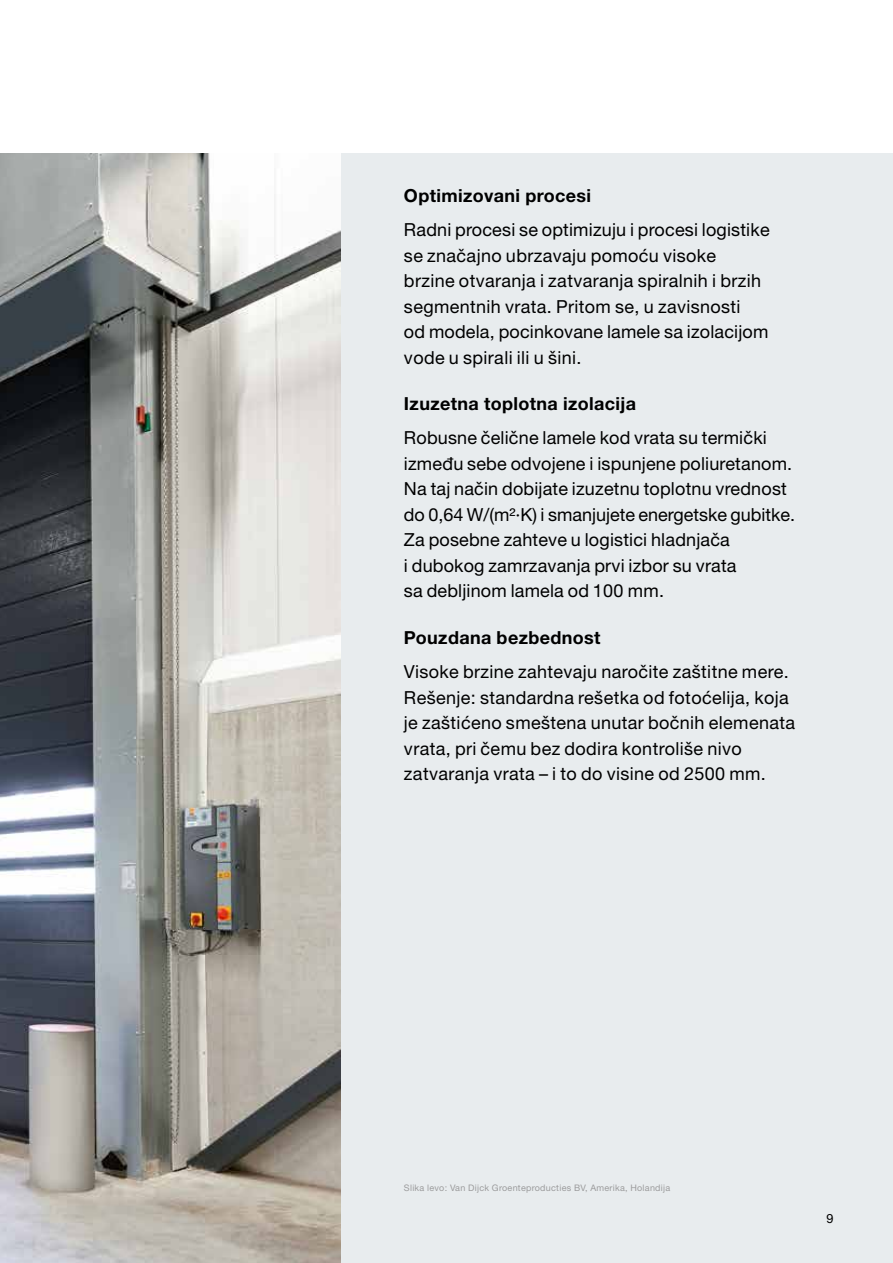
<style>
.page{position:relative;width:893px;height:1263px;background:#fff}
.page>*{position:absolute;margin:0;border:0;box-sizing:border-box;transform-origin:0 0}
.t1{font:18px/25.5px "Hoermann Helvetica Neue Rm";letter-spacing:.01em;color:#000}
.t2{font:700 18px "Hoermann Helvetica Neue";letter-spacing:.02em;color:#000}
.t3{font:12.75px "Hoermann Helvetica Neue Rm";color:#000}
.t4{font:9px "Hoermann Helvetica Neue Rm";letter-spacing:.03em;color:#9c9c9d}
</style>
<div class="page">
<div style="left:0;top:153px;width:893px;height:1110px;background:#e8ecee"></div>
<img style="left:0;top:153px;width:340px;height:1110px">
<p class="t2" style="left:404px;top:183px;width:189px">Optimizovani procesi</p>
<p class="t1" style="left:404px;top:216px;width:367px">Radni procesi se optimizuju i procesi logistike se značajno ubrzavaju pomoću visoke brzine otvaranja i zatvaranja spiralnih i brzih segmentnih vrata. Pritom se, u zavisnosti<br>od modela, pocinkovane lamele sa izolacijom vode u spirali ili u šini.</p>
<p class="t2" style="left:404px;top:391px;width:234px">Izuzetna toplotna izolacija</p>
<p class="t1" style="left:404px;top:424px;width:393px">Robusne čelične lamele kod vrata su termički između sebe odvojene i ispunjene poliuretanom.<br>Na taj način dobijate izuzetnu toplotnu vrednost do 0,64 W/(m²·K) i smanjujete energetske gubitke.<br>Za posebne zahteve u logistici hladnjača<br>i dubokog zamrzavanja prvi izbor su vrata<br>sa debljinom lamela od 100 mm.</p>
<p class="t2" style="left:404px;top:625px;width:198px">Pouzdana bezbednost</p>
<p class="t1" style="left:404px;top:658px;width:393px">Visoke brzine zahtevaju naročite zaštitne mere.<br>Rešenje: standardna rešetka od fotoćelija, koja je zaštićeno smeštena unutar bočnih elemenata vrata, pri čemu bez dodira kontroliše nivo zatvaranja vrata – i to do visine od 2500 mm.</p>
<p class="t4" style="left:404px;top:1181px;width:268px">Slika levo: Van Dijck Groenteproducties BV, Amerika, Holandija</p>
<p class="t3" style="left:826px;top:1209px;width:9px">9</p>
</div>
